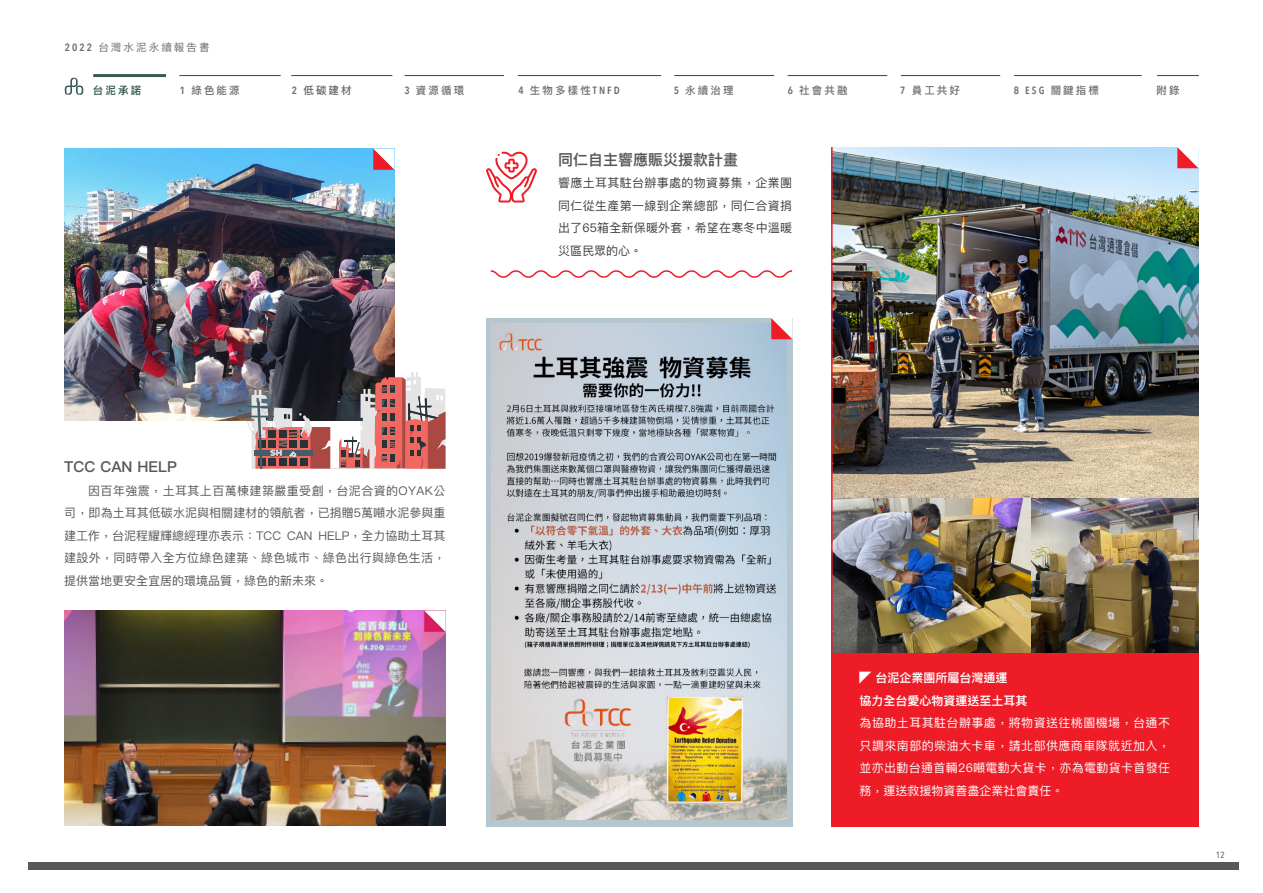
<style>
.page{position:relative;width:1263px;height:893px;background:#fff}
.page>*{position:absolute;margin:0;border:0;box-sizing:border-box;transform-origin:0 0}
.t1{font:600 15px "Ping Fang TC";color:#57585a}
.t2{font:12px/22.5px "Ping Fang TC";letter-spacing:.025em;color:#57585a;text-align:justify}
.t3{font:12px/22.5px "Ping Fang TC";letter-spacing:.025em;color:#fff;text-align:justify}
.t4{font:12px/22.5px "Ping Fang TC";letter-spacing:.015em;color:#3e3e3f;text-align:justify}
.t5{font:600 12px/22.5px "Ping Fang TC";color:#fff}
.t6{font:500 10.5px "Ping Fang TC";letter-spacing:.2em;color:#6c6d70}
.t7{font:600 10.5px "Avenir Next Condensed";letter-spacing:.2em;color:#6c6d70}
.t8{font:10.5px "Ping Fang TC";letter-spacing:.2em;color:#6c6d70}
.t9{font:600 10.5px "Ping Fang TC";color:#6c6d70}
.t10{font:600 10.5px "Ping Fang TC";color:#375c55}
.t11{font:500 9px "Avenir Next Condensed";color:#6c6d70}
.s1{font-family:"Avenir Next Condensed";font-weight:600}
.s2{font-family:"Avenir Next Condensed"}
.s3{font-family:"Ping Fang TC";font-weight:500}
</style>
<div class="page">
<div style="left:486px;top:318px;width:306px;height:508px;background:#b6c6cf"></div>
<div style="left:831px;top:610px;width:367px;height:216px;background:#ee1c27"></div>
<img style="left:492px;top:323px;width:295px;height:497px">
<img style="left:832px;top:147px;width:367px;height:351px">
<img style="left:1031px;top:498px;width:167px;height:154px">
<img style="left:832px;top:498px;width:199px;height:154px">
<img style="left:65px;top:149px;width:329px;height:272px">
<img style="left:64px;top:611px;width:382px;height:214px">
<div style="left:28px;top:863px;width:1211px;height:7px;background:#57585a"></div>
<hr style="left:831px;top:147px;width:1px;height:679px;background:#ee1c27">
<svg style="left:486px;top:151px;width:51px;height:52px"></svg>
<svg style="left:424px;top:610px;width:22px;height:22px"></svg>
<svg style="left:373px;top:148px;width:21px;height:22px"></svg>
<svg style="left:771px;top:318px;width:21px;height:21px"></svg>
<svg style="left:1177px;top:147px;width:21px;height:21px"></svg>
<svg style="left:490px;top:270px;width:303px;height:8px"></svg>
<hr style="left:179px;top:75px;width:102px;height:1px;background:#3e3e3f">
<hr style="left:93px;top:74px;width:73px;height:3px;background:#375c55">
<hr style="left:291px;top:75px;width:101px;height:1px;background:#3e3e3f">
<hr style="left:405px;top:75px;width:99px;height:1px;background:#3e3e3f">
<hr style="left:674px;top:75px;width:100px;height:1px;background:#3e3e3f">
<hr style="left:787px;top:75px;width:100px;height:1px;background:#3e3e3f">
<hr style="left:901px;top:75px;width:99px;height:1px;background:#3e3e3f">
<hr style="left:1014px;top:75px;width:128px;height:1px;background:#3e3e3f">
<hr style="left:1157px;top:75px;width:42px;height:1px;background:#3e3e3f">
<hr style="left:518px;top:75px;width:143px;height:1px;background:#3e3e3f">
<svg style="left:65px;top:78px;width:18px;height:17px"></svg>
<hr style="left:245px;top:416px;width:29px;height:2px;background:#445d67">
<svg style="left:247px;top:372px;width:199px;height:97px;background:#9b7677"></svg>
<p class="t8" style="left:65px;top:40px;width:146px"><span class="s1">2022</span> 台灣水泥永續報告書</p>
<p class="t10" style="left:93px;top:83px;width:50px">台泥承諾</p>
<p class="t6" style="left:180px;top:83px;width:61px"><span class="s1">1</span> 綠色能源</p>
<p class="t9" style="left:292px;top:83px;width:61px"><span class="s2">2</span> 低碳建材</p>
<p class="t6" style="left:404px;top:83px;width:61px"><span class="s1">3</span> 資源循環</p>
<p class="t7" style="left:518px;top:81px;width:103px">4 <span class="s3">生物多樣性</span>TNFD</p>
<p class="t6" style="left:674px;top:83px;width:61px"><span class="s1">5</span> 永續治理</p>
<p class="t6" style="left:788px;top:83px;width:61px"><span class="s1">6</span> 社會共融</p>
<p class="t6" style="left:900px;top:83px;width:61px"><span class="s1">7</span> 員工共好</p>
<p class="t7" style="left:1014px;top:81px;width:87px">8 ESG <span class="s3">關鍵指標</span></p>
<p class="t6" style="left:1156px;top:83px;width:25px">附錄</p>
<p class="t1" style="left:558px;top:150px;width:181px">同仁自主響應賑災援款計畫</p>
<p class="t4" style="left:558px;top:171px;width:236px">響應土耳其駐台辦事處的物資募集，企業團同仁從生產第一線到企業總部，同仁合資捐出了65箱全新保暖外套，希望在寒冬中溫暖災區民眾的心。</p>
<p class="t1" style="left:64px;top:457px;width:114px">TCC CAN HELP</p>
<p class="t2" style="left:64px;top:479px;width:383px;text-indent:24px">因百年強震，土耳其上百萬棟建築嚴重受創，台泥合資的OYAK公司，即為土耳其低碳水泥與相關建材的領航者，已捐贈5萬噸水泥參與重建工作，台泥程耀輝總經理亦表示：TCC CAN HELP，全力協助土耳其建設外，同時帶入全方位綠色建築、綠色城市、綠色出行與綠色生活，提供當地更安全宜居的環境品質，綠色的新未來。</p>
<p class="t5" style="left:860px;top:667px;width:169px">◤ 台泥企業團所屬台灣通運<br>協力全台愛心物資運送至土耳其</p>
<p class="t3" style="left:860px;top:712px;width:312px">為協助土耳其駐台辦事處，將物資送往桃園機場，台通不只調來南部的柴油大卡車，請北部供應商車隊就近加入，並亦出動台通首輛26噸電動大貨卡，亦為電動貨卡首發任務，運送救援物資善盡企業社會責任。</p>
<p class="t11" style="left:1216px;top:849px;width:11px">12</p>
</div>
